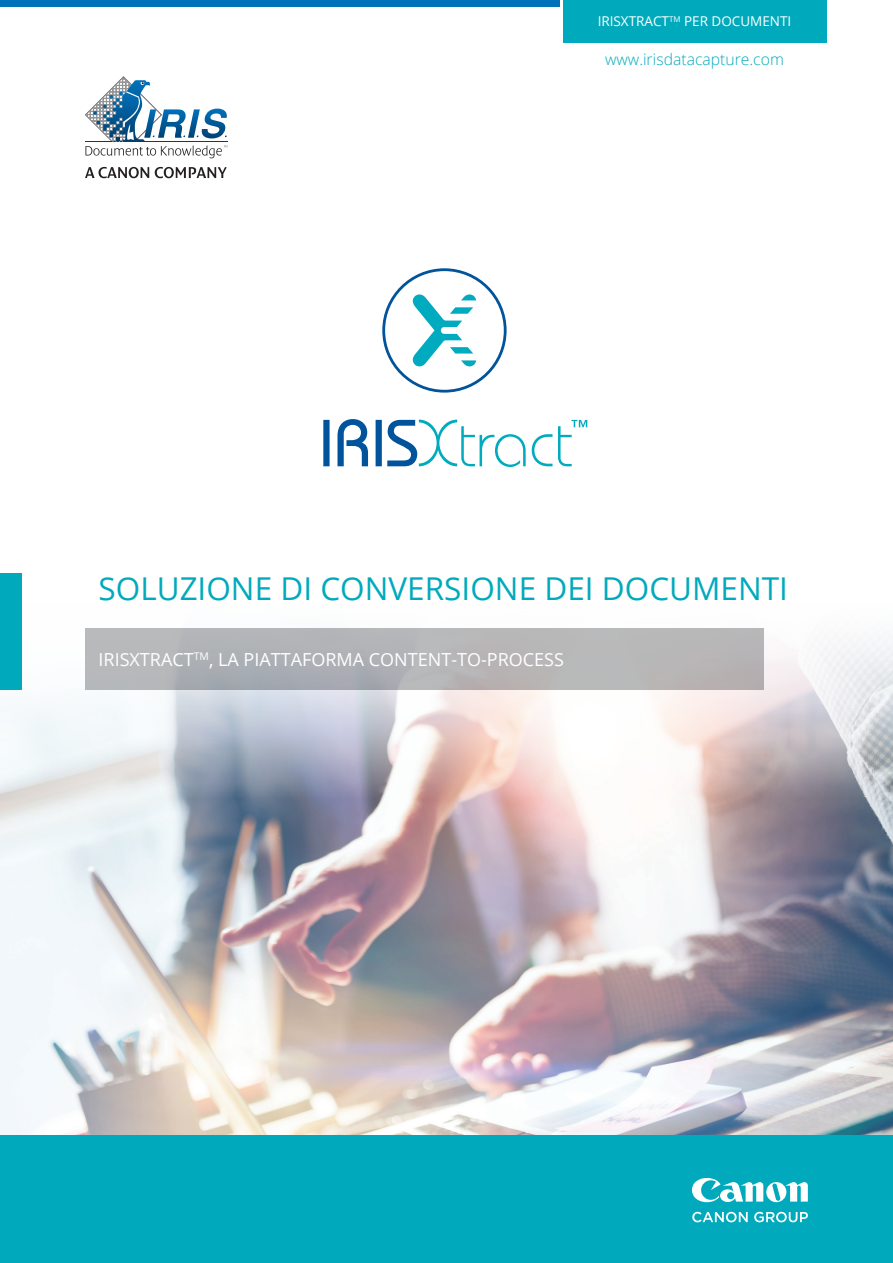
<style>
.page{position:relative;width:893px;height:1263px;background:#fff}
.page>*{position:absolute;margin:0;border:0;box-sizing:border-box;transform-origin:0 0}
.t1{font:31.5px "Open Sans";color:#00aabc}
.t2{font:18px "Open Sans";color:#fff}
.t3{font:300 15.75px "Open Sans";color:#00aabc}
.t4{font:13.5px "Open Sans";color:#fff}
</style>
<div class="page">
<div style="left:563px;top:0;width:263px;height:43px;background:#00aabc"></div>
<img style="left:0;top:588px;width:893px;height:547px">
<div style="left:85px;top:628px;width:678px;height:61px;background:linear-gradient(to right,#afb3b7,#b9b6b6)"></div>
<svg style="left:323px;top:419px;width:264px;height:48px"></svg>
<svg style="left:382px;top:268px;width:125px;height:125px"></svg>
<div style="left:0;top:1135px;width:893px;height:128px;background:#00aabc"></div>
<svg style="left:692px;top:1212px;width:56px;height:10px"></svg>
<svg style="left:754px;top:1212px;width:54px;height:10px"></svg>
<svg style="left:692px;top:1178px;width:116px;height:24px"></svg>
<div style="left:0;top:573px;width:21px;height:117px;background:#00aabc"></div>
<div style="left:0;top:0;width:560px;height:6px;background:#0072bc"></div>
<svg style="left:85px;top:77px;width:142px;height:81px"></svg>
<svg style="left:85px;top:167px;width:64px;height:11px"></svg>
<svg style="left:155px;top:167px;width:72px;height:11px"></svg>
<p class="t4" style="left:598px;top:12px;width:195px">IRISXTRACT<sup>TM</sup> PER DOCUMENTI</p>
<p class="t3" style="left:605px;top:49px;width:180px">www.irisdatacapture.com</p>
<h1 class="t1" style="left:99px;top:566px;width:691px">SOLUZIONE DI CONVERSIONE DEI DOCUMENTI</h1>
<p class="t2" style="left:99px;top:647px;width:467px">IRISXTRACT<sup>TM</sup>, LA PIATTAFORMA CONTENT-TO-PROCESS</p>
</div>
